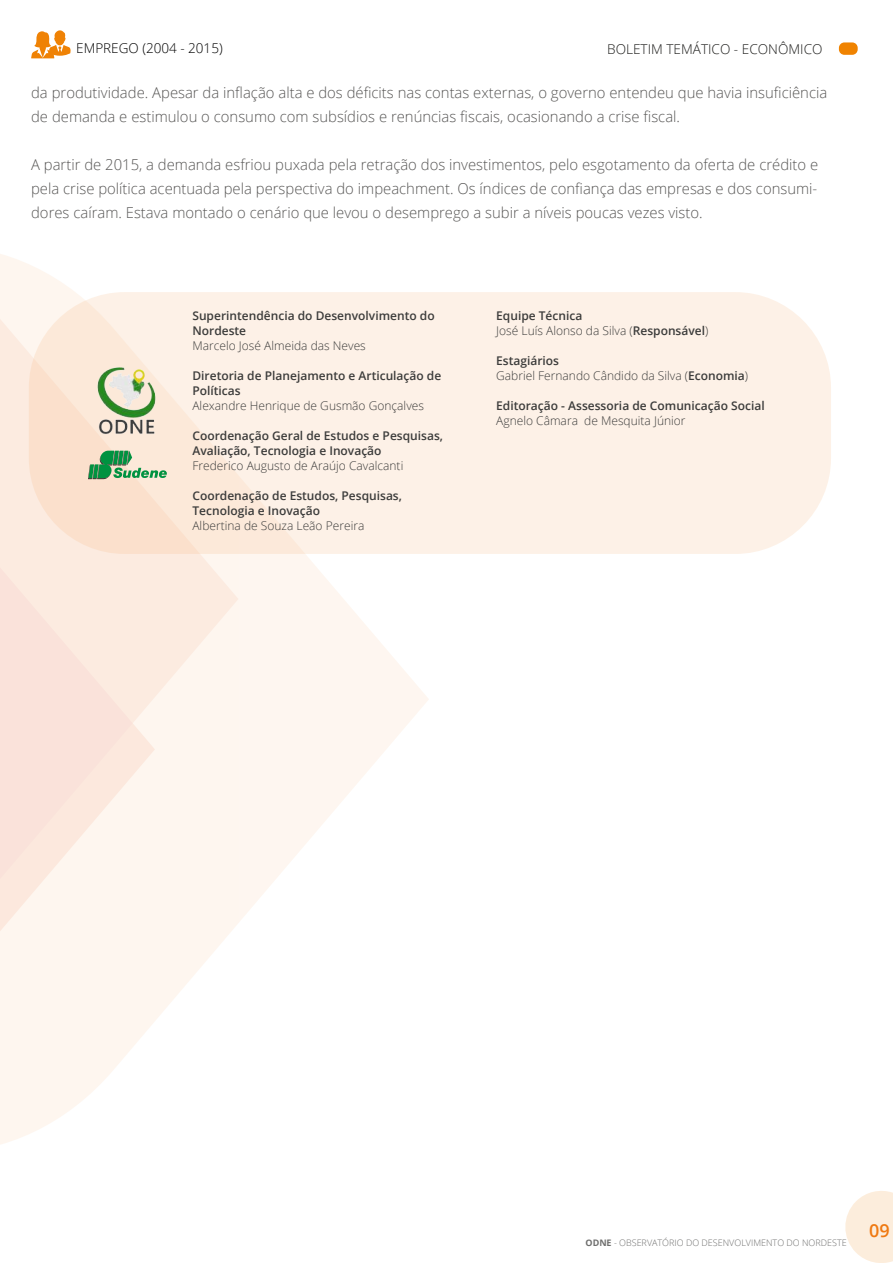
<style>
.page{position:relative;width:893px;height:1263px;background:#fff}
.page>*{position:absolute;margin:0;border:0;box-sizing:border-box;transform-origin:0 0}
.t1{font:600 18px "Open Sans";color:#ef7911}
.t2{font:300 15px/24px "Open Sans";color:#585756}
.t3{font:300 13.5px "Open Sans";color:#1d1d1b}
.t4{font:300 13.5px "Open Sans";color:#000}
.t5{font:600 12px/15px "Open Sans";color:#3c3c3b}
.t6{font:300 12px/15px "Open Sans";color:#3c3c3b}
.t7{font:300 9px "Open Sans";color:#6f6f6e}
.s1{font-weight:300}
.s2{font-weight:600}
.s3{font-weight:700}
</style>
<div class="page">
<svg style="left:238px;top:554px;width:191px;height:369px;fill:#fef6f0"></svg>
<svg style="left:155px;top:554px;width:83px;height:467px;fill:#fef6ef"></svg>
<svg style="left:0;top:254px;width:155px;height:890px"></svg>
<svg style="left:845px;top:1191px;width:48px;height:72px"></svg>
<div style="left:839px;top:42px;width:19px;height:13px;background:#f08300;border-radius:5px"></div>
<svg style="left:31px;top:30px;width:40px;height:28px"></svg>
<svg style="left:29px;top:292px;width:802px;height:262px;background:#fceee3"></svg>
<img style="left:87px;top:362px;width:75px;height:78px">
<svg style="left:88px;top:451px;width:79px;height:28px;background:#92be94"></svg>
<p class="t4" style="left:76px;top:39px;width:148px">EMPREGO (2004 - 2015)</p>
<p class="t3" style="left:607px;top:40px;width:217px">BOLETIM TEMÁTICO - ECONÔMICO</p>
<p class="t2" style="left:31px;top:80px;width:798px">da produtividade. Apesar da inflação alta e dos déficits nas contas externas, o governo entendeu que havia insuficiência de demanda e estimulou o consumo com subsídios e renúncias fiscais, ocasionando a crise fiscal.</p>
<p class="t2" style="left:31px;top:152px;width:789px;text-align:justify">A partir de 2015, a demanda esfriou puxada pela retração dos investimentos, pelo esgotamento da oferta de crédito e pela crise política acentuada pela perspectiva do impeachment. Os índices de confiança das empresas e dos consumi&shy;dores caíram. Estava montado o cenário que levou o desemprego a subir a níveis poucas vezes visto.</p>
<p class="t5" style="left:192px;top:308px;width:244px">Superintendência do Desenvolvimento do<br>Nordeste</p>
<p class="t6" style="left:192px;top:338px;width:175px">Marcelo José Almeida das Neves</p>
<p class="t5" style="left:192px;top:368px;width:250px">Diretoria de Planejamento e Articulação de<br>Políticas</p>
<p class="t6" style="left:192px;top:398px;width:233px">Alexandre Henrique de Gusmão Gonçalves</p>
<p class="t5" style="left:192px;top:428px;width:252px">Coordenação Geral de Estudos e Pesquisas,<br>Avaliação, Tecnologia e Inovação</p>
<p class="t6" style="left:192px;top:458px;width:212px">Frederico Augusto de Araújo Cavalcanti</p>
<p class="t5" style="left:192px;top:488px;width:211px">Coordenação de Estudos, Pesquisas,<br>Tecnologia e Inovação</p>
<p class="t6" style="left:192px;top:518px;width:173px">Albertina de Souza Leão Pereira</p>
<p class="t5" style="left:496px;top:308px;width:214px">Equipe Técnica<br><span class="s1">José Luís Alonso da Silva (</span>Responsável<span class="s1">)</span></p>
<p class="t6" style="left:496px;top:353px;width:253px"><span class="s2">Estagiários<br></span>Gabriel Fernando Cândido da Silva (<span class="s2">Economia</span>)</p>
<p class="t5" style="left:496px;top:398px;width:270px">Editoração - Assessoria de Comunicação Social</p>
<p class="t6" style="left:496px;top:413px;width:191px">Agnelo Câmara de Mesquita Júnior</p>
<p class="t7" style="left:585px;top:1237px;width:263px"><span class="s3">ODNE</span> - OBSERVATÓRIO DO DESENVOLVIMENTO DO NORDESTE</p>
<p class="t1" style="left:869px;top:1218px;width:22px">09</p>
</div>
